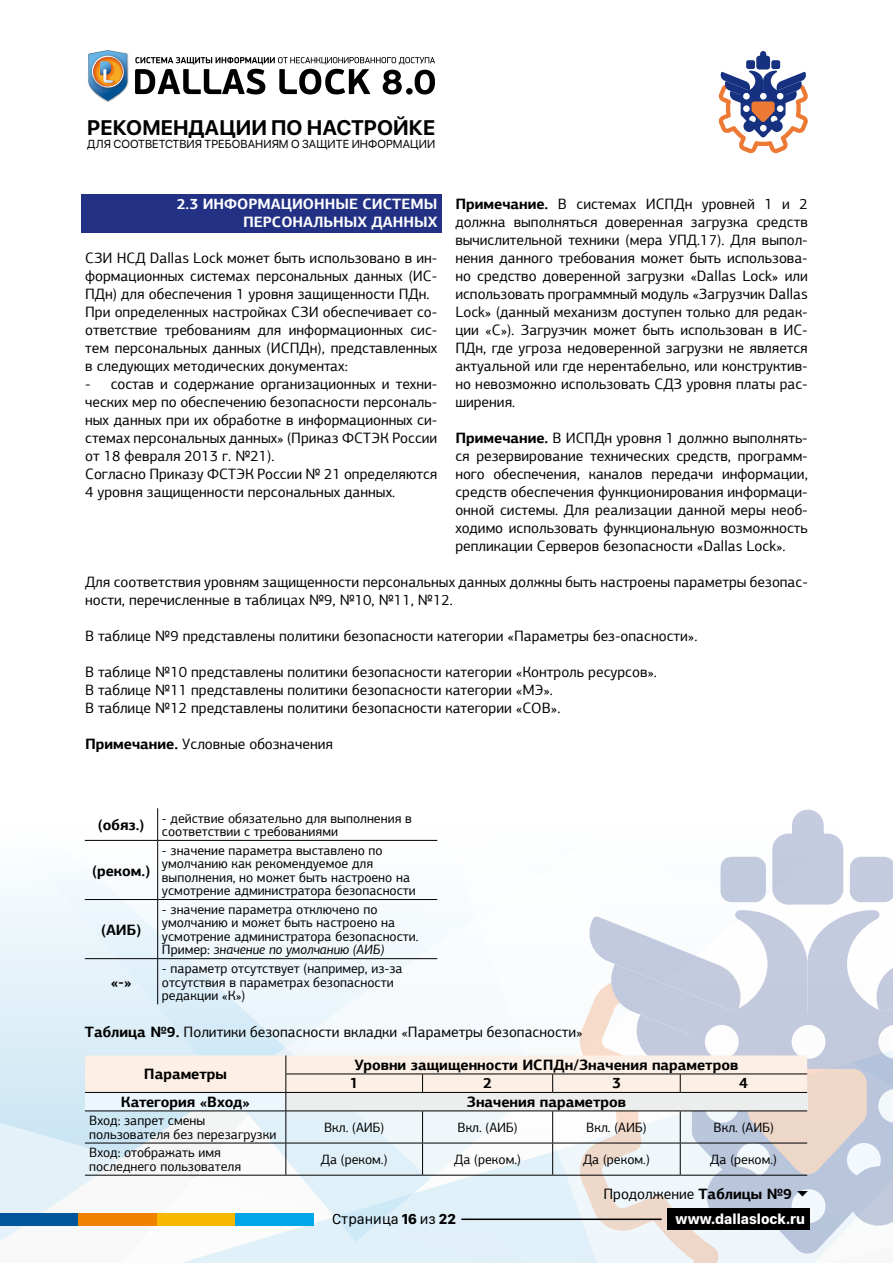
<style>
.page{position:relative;width:893px;height:1263px;background:#fff}
.page>*{position:absolute;margin:0;border:0;box-sizing:border-box;transform-origin:0 0}
.t1{font:700 21px "SF Pro Display";color:#000}
.t2{font:15px/18px "PF Agora Sans Pro";color:#000}
.t3{font:700 15px/18.5px "PF Agora Sans Pro";color:#000}
.t4{font:700 15px/18px "PF Agora Sans Pro";color:#fff;text-align:right}
.t5{font:700 15px "SF Compact Display";color:#fff}
.t6{font:15px "SF Compact Display";color:#000}
.t7{font:13.5px/13.5px "PF Agora Sans Pro";color:#000}
.t8{font:11.55px "SF Pro Display";letter-spacing:.005em;color:#000}
.s1{font-weight:700}
.s2{font-style:italic}
</style>
<div class="page">
<svg style="left:0;top:1138px;width:441px;height:125px;fill:#e4f1f9"></svg>
<div style="left:441px;top:1225px;width:138px;height:38px;background:#e1f1f9"></div>
<div style="left:0;top:829px;width:893px;height:309px;background:linear-gradient(to bottom,#fff,#cbe6f4)"></div>
<svg style="left:579px;top:1225px;width:243px;height:38px;fill:#eff6fb"></svg>
<svg style="left:692px;top:1225px;width:192px;height:30px;fill:#edf5fa"></svg>
<div style="left:772px;top:834px;width:71px;height:71px;background:#c4cbde;border-radius:16px"></div>
<div style="left:792px;top:810px;width:32px;height:53px;background:#c4cbde;border-radius:16px"></div>
<div style="left:720px;top:857px;width:46px;height:45px;background:#c2cade;border-radius:11px"></div>
<div style="left:850px;top:857px;width:43px;height:45px;background:#c4cbde"></div>
<div style="left:756px;top:56px;width:14px;height:14px;background:#163180;border-radius:3px"></div>
<div style="left:760px;top:51px;width:6px;height:10px;background:#163180;border-radius:3px"></div>
<div style="left:746px;top:60px;width:9px;height:9px;background:#163180;border-radius:2px"></div>
<div style="left:771px;top:60px;width:9px;height:9px;background:#163180;border-radius:2px"></div>
<svg style="left:719px;top:71px;width:89px;height:83px"></svg>
<div style="left:743px;top:120px;width:12px;height:12px;background:#163180;border-radius:50%"></div>
<div style="left:771px;top:120px;width:12px;height:12px;background:#163180;border-radius:50%"></div>
<svg style="left:88px;top:50px;width:40px;height:52px"></svg>
<svg style="left:135px;top:57px;width:300px;height:38px"></svg>
<div style="left:667px;top:1208px;width:143px;height:22px;background:#000"></div>
<div style="left:0;top:1214px;width:78px;height:12px;background:#00569a"></div>
<div style="left:78px;top:1214px;width:79px;height:12px;background:#ef8300"></div>
<div style="left:157px;top:1214px;width:78px;height:12px;background:#f9b900"></div>
<div style="left:235px;top:1214px;width:79px;height:12px;background:#00a6ea"></div>
<div style="left:81px;top:194px;width:361px;height:39px;background:#233185"></div>
<hr style="left:157px;top:808px;width:1px;height:32px;background:#000">
<hr style="left:85px;top:840px;width:73px;height:1px;background:#000">
<hr style="left:158px;top:840px;width:279px;height:1px;background:#000">
<hr style="left:157px;top:841px;width:1px;height:58px;background:#000">
<hr style="left:85px;top:899px;width:73px;height:1px;background:#000">
<hr style="left:158px;top:899px;width:279px;height:1px;background:#000">
<hr style="left:157px;top:900px;width:1px;height:58px;background:#000">
<svg style="left:85px;top:910px;width:808px;height:315px"></svg>
<hr style="left:85px;top:1110px;width:201px;height:1px;background:#000">
<h1 class="t1" style="left:87px;top:115px;width:350px">РЕКОМЕНДАЦИИ ПО НАСТРОЙКЕ</h1>
<p class="t8" style="left:87px;top:135px;width:349px">ДЛЯ СООТВЕТСТВИЯ ТРЕБОВАНИЯМ О ЗАЩИТЕ ИНФОРМАЦИИ</p>
<p class="t4" style="left:177px;top:195px;width:262px">2.3 ИНФОРМАЦИОННЫЕ СИСТЕМЫ<br>ПЕРСОНАЛЬНЫХ ДАННЫХ</p>
<p class="t2" style="left:85px;top:249px;width:354px">СЗИ НСД Dallas Lock может быть использовано в ин&shy;формационных системах персональных данных (ИС-ПДн) для обеспечения 1 уровня защищенности ПДн.<br>При определенных настройках СЗИ обеспечивает со&shy;ответствие требованиям для информационных сис&shy;тем персональных данных (ИСПДн), представленных в следующих методических документах:</p>
<p class="t2" style="left:85px;top:375px;width:354px">- состав и содержание организационных и техни&shy;ческих мер по обеспечению безопасности персональ&shy;ных данных при их обработке в информационных си&shy;стемах персональных данных» (Приказ ФСТЭК России от 18 февраля 2013 г. №21).<br>Согласно Приказу ФСТЭК России № 21 определяются 4 уровня защищенности персональных данных.</p>
<p class="t2" style="left:455px;top:195px;width:354px;text-align:justify"><span class="s1">Примечание.</span> В системах ИСПДн уровней 1 и 2 должна выполняться доверенная загрузка средств вычислительной техники (мера УПД.17). Для выпол&shy;нения данного требования может быть использова&shy;но средство доверенной загрузки «Dallas Lock» или использовать программный модуль «Загрузчик Dallas Lock» (данный механизм доступен только для редак&shy;ции «С»). Загрузчик может быть использован в ИС-ПДн, где угроза недоверенной загрузки не является актуальной или где нерентабельно, или конструктив&shy;но невозможно использовать СДЗ уровня платы рас&shy;ширения.</p>
<p class="t2" style="left:455px;top:429px;width:354px;text-align:justify"><span class="s1">Примечание.</span> В ИСПДн уровня 1 должно выполнять&shy;ся резервирование технических средств, программ&shy;ного обеспечения, каналов передачи информации, средств обеспечения функционирования информаци&shy;онной системы. Для реализации данной меры необ&shy;ходимо использовать функциональную возможность репликации Серверов безопасности «Dallas Lock».</p>
<p class="t2" style="left:85px;top:573px;width:724px">Для соответствия уровням защищенности персональных данных должны быть настроены параметры безопас&shy;ности, перечисленные в таблицах №9, №10, №11, №12.</p>
<p class="t2" style="left:85px;top:627px;width:614px">В таблице №9 представлены политики безопасности категории «Параметры без-опасности».</p>
<p class="t2" style="left:85px;top:663px;width:573px">В таблице №10 представлены политики безопасности категории «Контроль ресурсов».<br>В таблице №11 представлены политики безопасности категории «МЭ».<br>В таблице №12 представлены политики безопасности категории «СОВ».</p>
<p class="t2" style="left:85px;top:735px;width:250px"><span class="s1">Примечание.</span> Условные обозначения</p>
<p class="t3" style="left:98px;top:815px;width:48px">(обяз.)</p>
<p class="t7" style="left:162px;top:811px;width:251px">- действие обязательно для выполнения в соответствии с требованиями</p>
<p class="t3" style="left:92px;top:861px;width:60px">(реком.)</p>
<p class="t7" style="left:162px;top:843px;width:255px">- значение параметра выставлено по умолчанию как рекомендуемое для выполнения, но может быть настроено на усмотрение администратора безопасности</p>
<p class="t3" style="left:101px;top:920px;width:42px">(АИБ)</p>
<p class="t3" style="left:111px;top:972px;width:22px">«-»</p>
<p class="t7" style="left:162px;top:902px;width:258px">- значение параметра отключено по умолчанию и может быть настроено на усмотрение администратора безопасности.<br>Пример: <span class="s2">значение по умолчанию (АИБ)</span></p>
<p class="t7" style="left:162px;top:962px;width:242px">- параметр отсутствует (например, из-за отсутствия в параметрах безопасности редакции «К»)</p>
<p class="t2" style="left:85px;top:1023px;width:499px"><span class="s1">Таблица №9.</span> Политики безопасности вкладки «Параметры безопасности»</p>
<p class="t3" style="left:144px;top:1064px;width:85px">Параметры</p>
<p class="t3" style="left:350px;top:1055px;width:390px;text-indent:5px">Уровни защищенности ИСПДн/Значения параметров<br>1</p>
<p class="t3" style="left:483px;top:1074px;width:10px">2</p>
<p class="t3" style="left:612px;top:1074px;width:10px">3</p>
<p class="t3" style="left:739px;top:1074px;width:10px">4</p>
<p class="t3" style="left:121px;top:1092px;width:130px">Категория «Вход»</p>
<p class="t3" style="left:467px;top:1092px;width:161px">Значения параметров</p>
<p class="t7" style="left:89px;top:1114px;width:189px">Вход: запрет смены пользователя без перезагрузки</p>
<p class="t7" style="left:324px;top:1121px;width:62px">Вкл. (АИБ)</p>
<p class="t7" style="left:457px;top:1121px;width:62px">Вкл. (АИБ)</p>
<p class="t7" style="left:586px;top:1121px;width:62px">Вкл. (АИБ)</p>
<p class="t7" style="left:714px;top:1121px;width:62px">Вкл. (АИБ)</p>
<p class="t7" style="left:89px;top:1146px;width:154px">Вход: отображать имя последнего пользователя</p>
<p class="t7" style="left:321px;top:1153px;width:68px">Да (реком.)</p>
<p class="t7" style="left:454px;top:1153px;width:68px">Да (реком.)</p>
<p class="t7" style="left:583px;top:1153px;width:68px">Да (реком.)</p>
<p class="t7" style="left:710px;top:1153px;width:68px">Да (реком.)</p>
<p class="t2" style="left:603px;top:1185px;width:207px">Продолжение <span class="s1">Таблицы №9</span> ▼</p>
<p class="t6" style="left:332px;top:1207px;width:125px">Страница <span class="s1">16</span> из <span class="s1">22</span></p>
<p class="t5" style="left:675px;top:1206px;width:131px">www.dallaslock.ru</p>
</div>
